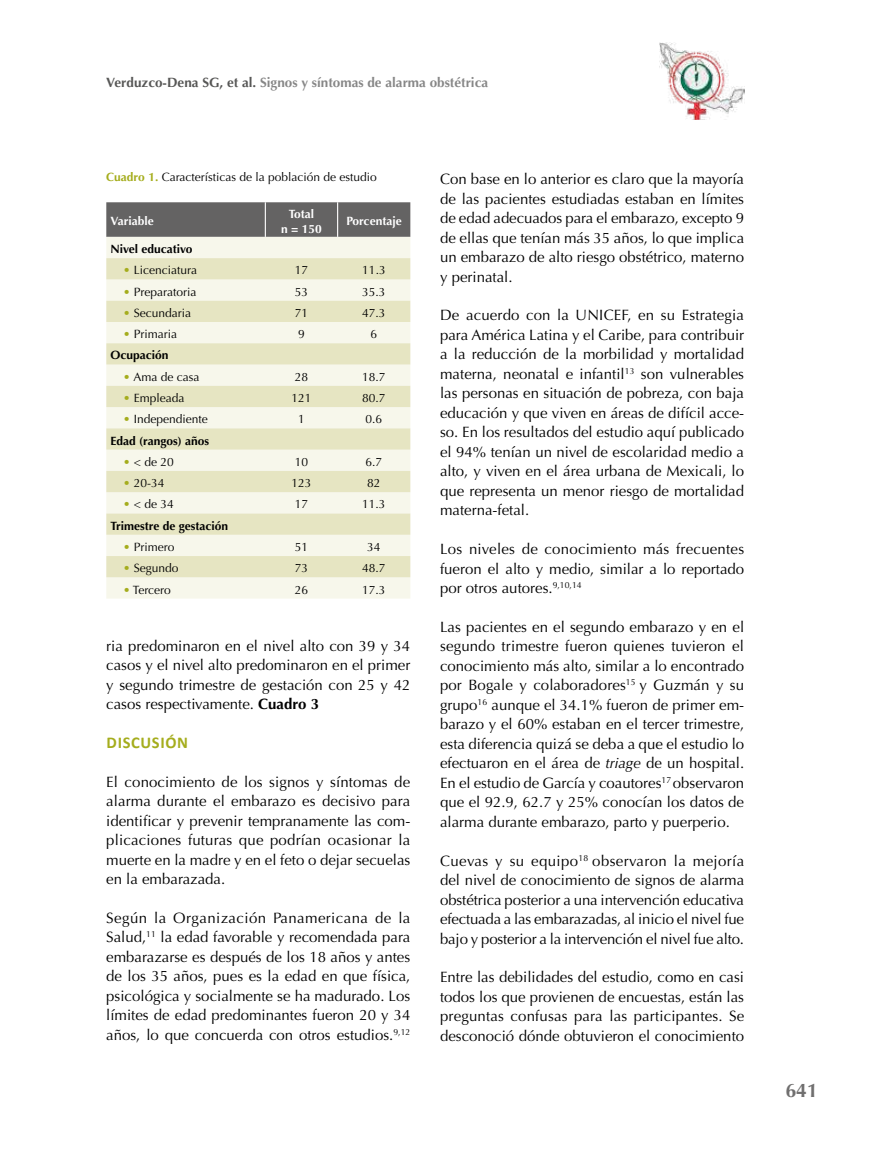
<style>
.page{position:relative;width:893px;height:1149px;background:#fff}
.page>*{position:absolute;margin:0;border:0;box-sizing:border-box;transform-origin:0 0}
.t1{font:700 19.5px "Optima";color:#706f6f}
.t2{font:700 16.5px "Calibri";letter-spacing:.04em;color:#a5ad1d}
.t3{font:15px/19.5px "Optima";color:#000;text-align:justify}
.t4{font:700 13.5px "Optima";color:#878787}
.t5{font:12px "Optima";color:#000}
.t6{font:700 12px "Optima";color:#000}
.t7{font:700 12px/15px "Optima";color:#fff;text-align:center}
.s1{color:#575756}
.s2{font-weight:700;color:#a5ad1d}
.s3{font-weight:700}
.s4{font-style:italic}
</style>
<div class="page">
<svg style="left:106px;top:202px;width:304px;height:35px;background:#666565"></svg>
<div style="left:106px;top:237px;width:304px;height:361px;background:#f7f7eb"></div>
<svg style="left:106px;top:258px;width:304px;height:319px;background:#eeedd5"></svg>
<hr style="left:265px;top:202px;width:1px;height:35px;background:#fff">
<hr style="left:337px;top:202px;width:1px;height:35px;background:#fff">
<img style="left:659px;top:43px;width:85px;height:76px">
<p class="t4" style="left:106px;top:74px;width:383px"><span class="s1">Verduzco-Dena SG, et al.</span> Signos y síntomas de alarma obstétrica</p>
<p class="t5" style="left:106px;top:170px;width:272px"><span class="s2">Cuadro 1.</span> Características de la población de estudio</p>
<p class="t7" style="left:111px;top:214px;width:45px">Variable</p>
<p class="t7" style="left:281px;top:206px;width:42px">Total<br>n = 150</p>
<p class="t7" style="left:346px;top:214px;width:57px">Porcentaje</p>
<p class="t6" style="left:111px;top:242px;width:83px">Nivel educativo</p>
<p class="t5" style="left:123px;top:263px;width:75px"><span class="s2">•</span> Licenciatura</p>
<p class="t5" style="left:295px;top:263px;width:15px">17</p>
<p class="t5" style="left:362px;top:263px;width:25px">11.3</p>
<p class="t5" style="left:123px;top:284px;width:75px"><span class="s2">•</span> Preparatoria</p>
<p class="t5" style="left:295px;top:284px;width:15px">53</p>
<p class="t5" style="left:362px;top:284px;width:25px">35.3</p>
<p class="t5" style="left:123px;top:306px;width:69px"><span class="s2">•</span> Secundaria</p>
<p class="t5" style="left:295px;top:306px;width:15px">71</p>
<p class="t5" style="left:362px;top:306px;width:25px">47.3</p>
<p class="t5" style="left:123px;top:327px;width:55px"><span class="s2">•</span> Primaria</p>
<p class="t5" style="left:298px;top:327px;width:8px">9</p>
<p class="t5" style="left:371px;top:327px;width:8px">6</p>
<p class="t6" style="left:111px;top:348px;width:60px">Ocupación</p>
<p class="t5" style="left:123px;top:369px;width:78px"><span class="s2">•</span> Ama de casa</p>
<p class="t5" style="left:295px;top:369px;width:15px">28</p>
<p class="t5" style="left:362px;top:369px;width:25px">18.7</p>
<p class="t5" style="left:123px;top:391px;width:63px"><span class="s2">•</span> Empleada</p>
<p class="t5" style="left:291px;top:391px;width:22px">121</p>
<p class="t5" style="left:362px;top:391px;width:25px">80.7</p>
<p class="t5" style="left:123px;top:412px;width:86px"><span class="s2">•</span> Independiente</p>
<p class="t5" style="left:298px;top:412px;width:8px">1</p>
<p class="t5" style="left:366px;top:412px;width:18px">0.6</p>
<p class="t6" style="left:110px;top:433px;width:100px">Edad (rangos) años</p>
<p class="t5" style="left:123px;top:454px;width:52px"><span class="s2">•</span> &lt; de 20</p>
<p class="t5" style="left:295px;top:454px;width:15px">10</p>
<p class="t5" style="left:366px;top:454px;width:18px">6.7</p>
<p class="t5" style="left:123px;top:476px;width:43px"><span class="s2">•</span> 20-34</p>
<p class="t5" style="left:291px;top:476px;width:22px">123</p>
<p class="t5" style="left:367px;top:476px;width:15px">82</p>
<p class="t5" style="left:123px;top:497px;width:52px"><span class="s2">•</span> &lt; de 34</p>
<p class="t5" style="left:295px;top:497px;width:15px">17</p>
<p class="t5" style="left:362px;top:497px;width:25px">11.3</p>
<p class="t6" style="left:110px;top:518px;width:119px">Trimestre de gestación</p>
<p class="t5" style="left:123px;top:540px;width:53px"><span class="s2">•</span> Primero</p>
<p class="t5" style="left:295px;top:540px;width:15px">51</p>
<p class="t5" style="left:367px;top:540px;width:15px">34</p>
<p class="t5" style="left:123px;top:561px;width:57px"><span class="s2">•</span> Segundo</p>
<p class="t5" style="left:295px;top:561px;width:15px">73</p>
<p class="t5" style="left:362px;top:561px;width:25px">48.7</p>
<p class="t5" style="left:123px;top:582px;width:49px"><span class="s2">•</span> Tercero</p>
<p class="t5" style="left:295px;top:582px;width:15px">26</p>
<p class="t5" style="left:362px;top:582px;width:25px">17.3</p>
<p class="t3" style="left:106px;top:636px;width:306px">ria predominaron en el nivel alto con 39 y 34 casos y el nivel alto predominaron en el primer y segundo trimestre de gestación con 25 y 42 casos respectivamente. <span class="s3">Cuadro 3</span></p>
<p class="t2" style="left:107px;top:731px;width:83px">DISCUSIÓN</p>
<p class="t3" style="left:106px;top:771px;width:306px">El conocimiento de los signos y síntomas de alarma durante el embarazo es decisivo para identificar y prevenir tempranamente las com&shy;plicaciones futuras que podrían ocasionar la muerte en la madre y en el feto o dejar secuelas en la embarazada.</p>
<p class="t3" style="left:106px;top:907px;width:306px">Según la Organización Panamericana de la Salud,<sup>11</sup> la edad favorable y recomendada para embarazarse es después de los 18 años y antes de los 35 años, pues es la edad en que física, psicológica y socialmente se ha madurado. Los límites de edad predominantes fueron 20 y 34 años, lo que concuerda con otros estudios.<sup>9,12</sup></p>
<p class="t3" style="left:440px;top:169px;width:306px">Con base en lo anterior es claro que la mayoría de las pacientes estudiadas estaban en límites de edad adecuados para el embarazo, excepto 9 de ellas que tenían más 35 años, lo que implica un embarazo de alto riesgo obstétrico, materno y perinatal.</p>
<p class="t3" style="left:440px;top:305px;width:306px">De acuerdo con la UNICEF, en su Estrategia para América Latina y el Caribe, para contribuir a la reducción de la morbilidad y mortalidad materna, neonatal e infantil<sup>13</sup> son vulnerables las personas en situación de pobreza, con baja educación y que viven en áreas de difícil acce&shy;so. En los resultados del estudio aquí publicado el 94% tenían un nivel de escolaridad medio a alto, y viven en el área urbana de Mexicali, lo que representa un menor riesgo de mortalidad materna-fetal.</p>
<p class="t3" style="left:440px;top:539px;width:306px">Los niveles de conocimiento más frecuentes fueron el alto y medio, similar a lo reportado por otros autores.<sup>9,10,14</sup></p>
<p class="t3" style="left:440px;top:617px;width:306px">Las pacientes en el segundo embarazo y en el segundo trimestre fueron quienes tuvieron el conocimiento más alto, similar a lo encontrado por Bogale y colaboradores<sup>15</sup> y Guzmán y su grupo<sup>16</sup> aunque el 34.1% fueron de primer em&shy;barazo y el 60% estaban en el tercer trimestre, esta diferencia quizá se deba a que el estudio lo efectuaron en el área de <span class="s4">triage</span> de un hospital.<br>En el estudio de García y coautores<sup>17</sup> observaron que el 92.9, 62.7 y 25% conocían los datos de alarma durante embarazo, parto y puerperio.</p>
<p class="t3" style="left:440px;top:850px;width:306px">Cuevas y su equipo<sup>18</sup> observaron la mejoría del nivel de conocimiento de signos de alarma obstétrica posterior a una intervención educativa efectuada a las embarazadas, al inicio el nivel fue bajo y posterior a la intervención el nivel fue alto.</p>
<p class="t3" style="left:440px;top:967px;width:306px">Entre las debilidades del estudio, como en casi todos los que provienen de encuestas, están las preguntas confusas para las participantes. Se desconoció dónde obtuvieron el conocimiento</p>
<h1 class="t1" style="left:785px;top:1079px;width:34px">641</h1>
</div>
